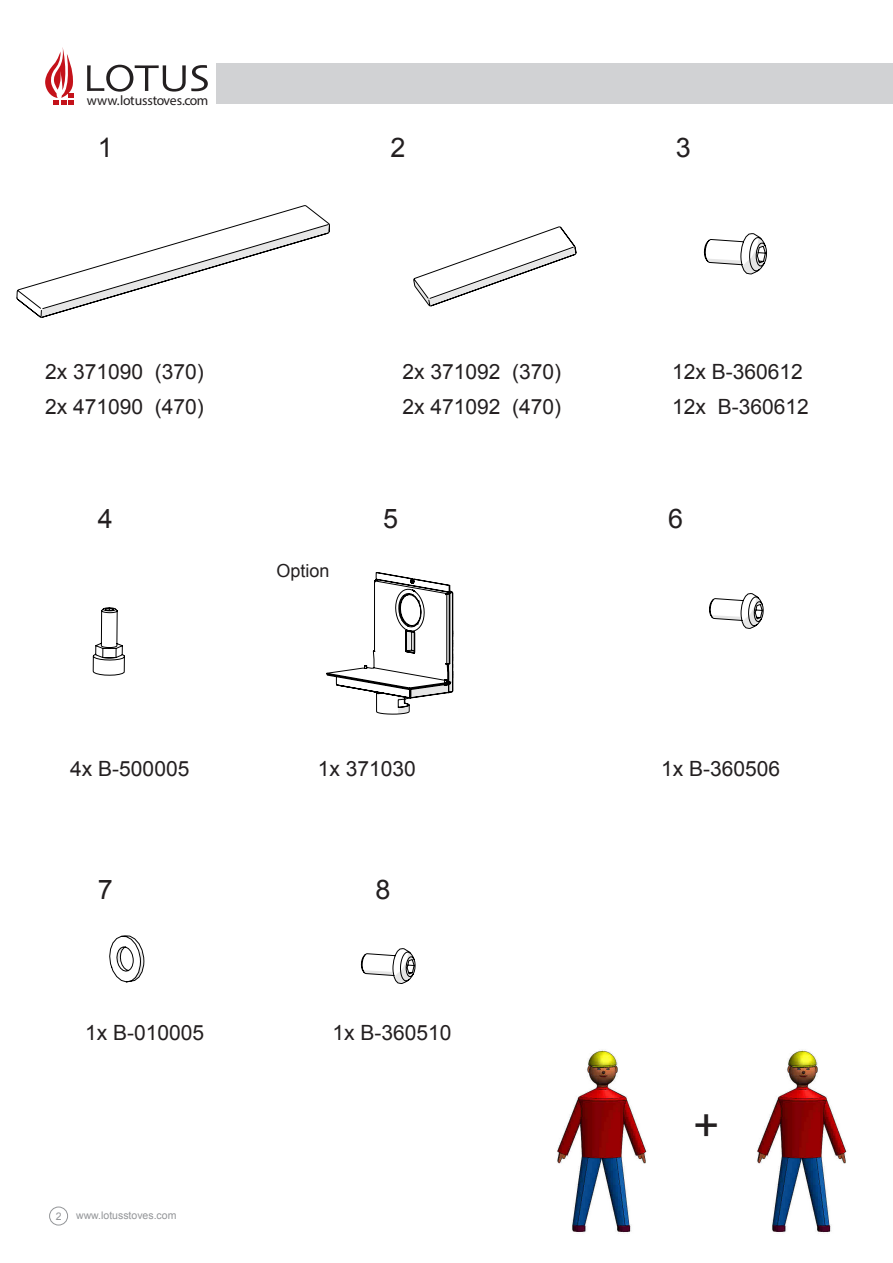
<style>
.page{position:relative;width:893px;height:1263px;background:#fff}
.page>*{position:absolute;margin:0;border:0;box-sizing:border-box;transform-origin:0 0}
.t1{font:45px "Arial";color:#231f20}
.t2{font:27px "Arial";color:#231f20}
.t3{font:21px "Arial";color:#231f20}
.t4{font:18px "Arial";color:#231f20}
.t5{font:13.8px "Myriad Pro";letter-spacing:-.02em;color:#231f20}
.t6{font:10.5px "Arial";color:#939598}
</style>
<div class="page">
<div style="left:216px;top:64px;width:677px;height:40px;background:#d1d2d4"></div>
<div style="left:49px;top:1206px;width:19px;height:19px;border:1px solid #939598;border-radius:50%"></div>
<svg style="left:87px;top:65px;width:121px;height:27px"></svg>
<svg style="left:45px;top:47px;width:29px;height:58px"></svg>
<img style="left:557px;top:1050px;width:90px;height:183px">
<img style="left:757px;top:1050px;width:90px;height:183px">
<svg style="left:16px;top:205px;width:314px;height:113px"></svg>
<svg style="left:413px;top:226px;width:164px;height:81px"></svg>
<svg style="left:704px;top:233px;width:63px;height:42px"></svg>
<svg style="left:361px;top:948px;width:55px;height:36px"></svg>
<svg style="left:709px;top:593px;width:55px;height:36px"></svg>
<svg style="left:92px;top:607px;width:33px;height:69px"></svg>
<svg style="left:326px;top:572px;width:128px;height:143px"></svg>
<svg style="left:109px;top:935px;width:36px;height:48px"></svg>
<p class="t5" style="left:87px;top:92px;width:123px">www.lotusstoves.com</p>
<p class="t2" style="left:98px;top:130px;width:17px">1</p>
<p class="t2" style="left:391px;top:130px;width:17px">2</p>
<p class="t2" style="left:676px;top:130px;width:17px">3</p>
<p class="t3" style="left:45px;top:358px;width:160px">2x 371090 (370)</p>
<p class="t3" style="left:402px;top:358px;width:160px">2x 371092 (370)</p>
<p class="t3" style="left:672px;top:358px;width:132px">12x B-360612</p>
<p class="t3" style="left:45px;top:393px;width:160px">2x 471090 (470)</p>
<p class="t3" style="left:402px;top:393px;width:160px">2x 471092 (470)</p>
<p class="t3" style="left:672px;top:393px;width:138px">12x B-360612</p>
<p class="t2" style="left:98px;top:501px;width:17px">4</p>
<p class="t2" style="left:383px;top:501px;width:17px">5</p>
<p class="t2" style="left:668px;top:501px;width:17px">6</p>
<p class="t4" style="left:276px;top:558px;width:55px">Option</p>
<p class="t3" style="left:70px;top:755px;width:121px">4x B-500005</p>
<p class="t3" style="left:318px;top:755px;width:100px">1x 371030</p>
<p class="t3" style="left:661px;top:755px;width:121px">1x B-360506</p>
<p class="t2" style="left:98px;top:872px;width:17px">7</p>
<p class="t2" style="left:376px;top:872px;width:17px">8</p>
<p class="t3" style="left:85px;top:1019px;width:121px">1x B-010005</p>
<p class="t3" style="left:333px;top:1019px;width:121px">1x B-360510</p>
<p class="t6" style="left:56px;top:1209px;width:7px">2</p>
<p class="t6" style="left:76px;top:1208px;width:102px">www.lotusstoves.com</p>
<p class="t1" style="left:693px;top:1096px;width:28px">+</p>
</div>
